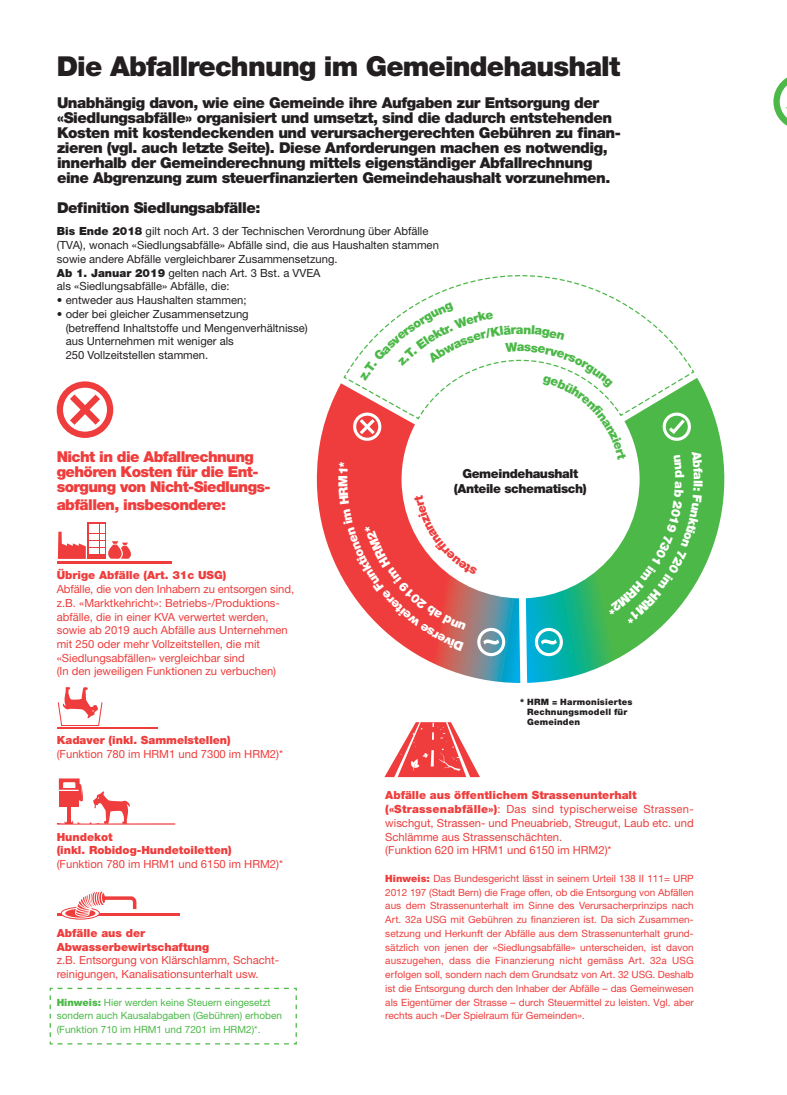
<style>
.page{position:relative;width:787px;height:1095px;background:#fff}
.page>*{position:absolute;margin:0;border:0;box-sizing:border-box;transform-origin:0 0}
.t1{font:900 27.5px "Helvetica Neue";letter-spacing:-.03em;color:#231f20}
.t2{font:900 15px/15px "Helvetica Neue";letter-spacing:-.03em;color:#231f20}
.t3{font:900 15px/15px "Helvetica Neue";letter-spacing:-.04em;color:#ee3d3c}
.t4{font:900 12.5px/15px "Helvetica Neue";letter-spacing:-.03em;color:#231f20;text-align:center}
.t5{font:900 12.5px "Helvetica Neue";color:#4cb848}
.t6{font:11.25px/13.8px "Helvetica Neue";color:#ee3d3c}
.t7{font:11.25px/13.8px "Helvetica Neue";color:#231f20}
.t8{font:900 11.25px/13.8px "Helvetica Neue";color:#ee3d3c}
.t9{font:10px/13.8px "Helvetica Neue";color:#ee3d3c;text-align:justify}
.t10{font:10px/13.8px "Helvetica Neue";color:#4cb848}
.t11{font:900 8.75px/10px "Helvetica Neue";letter-spacing:.025em;color:#231f20}
.s1{font-weight:900}
</style>
<div class="page">
<hr style="left:57px;top:727px;width:101px;height:2px;background:#ee3d3c">
<svg style="left:57px;top:687px;width:46px;height:39px"></svg>
<svg style="left:57px;top:778px;width:118px;height:47px"></svg>
<svg style="left:526px;top:387px;width:199px;height:296px"></svg>
<svg style="left:421px;top:275px;width:200px;height:27px"></svg>
<svg style="left:316px;top:389px;width:204px;height:294px"></svg>
<hr style="left:57px;top:561px;width:115px;height:2px;background:#ee3d3c">
<div style="left:88px;top:522px;width:18px;height:37px;background:#ee3d3c"></div>
<svg style="left:58px;top:524px;width:73px;height:35px"></svg>
<hr style="left:57px;top:913px;width:122px;height:3px;background:#ee3d3c">
<svg style="left:61px;top:907px;width:38px;height:12px"></svg>
<div style="left:61px;top:907px;width:39px;height:12px;border:1px solid #ee3d3c;border-radius:50%"></div>
<div style="left:65px;top:909px;width:30px;height:9px;background:#ee3d3c;border-radius:50%"></div>
<svg style="left:75px;top:891px;width:62px;height:26px"></svg>
<svg style="left:384px;top:722px;width:96px;height:55px"></svg>
<svg style="left:49px;top:987px;width:248px;height:58px"></svg>
<svg style="left:63px;top:388px;width:44px;height:43px"></svg>
<div style="left:57px;top:381px;width:56px;height:57px;border:6px solid #ee3d3c;border-radius:50%"></div>
<svg style="left:773px;top:77px;width:14px;height:49px"></svg>
<div style="left:477px;top:628px;width:28px;height:28px;border:3px solid #fff;border-radius:50%"></div>
<div style="left:535px;top:628px;width:28px;height:28px;border:3px solid #fff;border-radius:50%"></div>
<svg style="left:338px;top:302px;width:364px;height:349px"></svg>
<h1 class="t1" style="left:57px;top:49px;width:565px">Die Abfallrechnung im Gemeindehaushalt</h1>
<p class="t2" style="left:57px;top:95px;width:565px">Unabhängig davon, wie eine Gemeinde ihre Aufgaben zur Entsorgung der «Siedlungsabfälle» organisiert und umsetzt, sind die dadurch entstehenden Kosten mit kostendeckenden und verursachergerechten Gebühren zu finan&shy;zieren (vgl. auch letzte Seite). Diese Anforderungen machen es notwendig, innerhalb der Gemeinderechnung mittels eigenständiger Abfallrechnung eine Abgrenzung zum steuerfinanzierten Gemeindehaushalt vorzunehmen.</p>
<h2 class="t2" style="left:57px;top:200px;width:205px">Definition Siedlungsabfälle:</h2>
<p class="t7" style="left:57px;top:224px;width:383px"><span class="s1">Bis Ende 2018</span> gilt noch Art. 3 der Technischen Verordnung über Abfälle (TVA), wonach «Siedlungsabfälle» Abfälle sind, die aus Haushalten stammen sowie andere Abfälle vergleichbarer Zusammensetzung.<br><span class="s1">Ab 1. Januar 2019</span> gelten nach Art. 3 Bst. a VVEA<br>als «Siedlungsabfälle» Abfälle, die:</p>
<p class="t7" style="left:57px;top:293px;width:191px">• entweder aus Haushalten stammen;</p>
<p class="t7" style="left:66px;top:307px;width:243px;text-indent:-9px">• oder bei gleicher Zusammensetzung<br>(betreffend Inhaltstoffe und Mengenverhältnisse) aus Unternehmen mit weniger als<br>250 Vollzeitstellen stammen.</p>
<p class="t5" style="left:516px;top:322px;width:9px">a</p>
<p class="t5" style="left:517px;top:339px;width:9px">a</p>
<h2 class="t3" style="left:57px;top:449px;width:214px">Nicht in die Abfallrechnung gehören Kosten für die Ent&shy;sorgung von Nicht-Siedlungs-</h2>
<h2 class="t3" style="left:57px;top:497px;width:171px">abfällen, insbesondere:</h2>
<p class="t8" style="left:57px;top:568px;width:171px">Übrige Abfälle (Art. 31c USG)</p>
<p class="t6" style="left:57px;top:582px;width:239px">Abfälle, die von den Inhabern zu entsorgen sind, z.B. «Marktkehricht»: Betriebs-/Produktions&shy;abfälle, die in einer KVA verwertet werden, sowie ab 2019 auch Abfälle aus Unternehmen mit 250 oder mehr Vollzeitstellen, die mit «Siedlungsabfällen» vergleichbar sind<br>(In den jeweiligen Funktionen zu verbuchen)</p>
<p class="t8" style="left:57px;top:733px;width:176px">Kadaver (inkl. Sammelstellen)</p>
<p class="t6" style="left:57px;top:747px;width:228px">(Funktion 780 im HRM1 und 7300 im HRM2)*</p>
<p class="t4" style="left:454px;top:466px;width:134px">Gemeindehaushalt (Anteile schematisch)</p>
<p class="t11" style="left:527px;top:697px;width:107px;text-indent:-7px">* HRM = Harmonisiertes<br>Rechnungsmodell für<br>Gemeinden</p>
<p class="t8" style="left:57px;top:829px;width:177px">Hundekot<br>(inkl. Robidog-Hundetoiletten)</p>
<p class="t6" style="left:57px;top:857px;width:228px">(Funktion 780 im HRM1 und 6150 im HRM2)*</p>
<p class="t8" style="left:57px;top:926px;width:154px">Abfälle aus der<br>Abwasserbewirtschaftung</p>
<p class="t6" style="left:57px;top:953px;width:223px">z.B. Entsorgung von Klärschlamm, Schacht&shy;reinigungen, Kanalisationsunterhalt usw.</p>
<p class="t10" style="left:57px;top:995px;width:227px"><span class="s1">Hinweis:</span> Hier werden keine Steuern eingesetzt sondern auch Kausalabgaben (Gebühren) erhoben (Funktion 710 im HRM1 und 7201 im HRM2)*.</p>
<p class="t6" style="left:385px;top:788px;width:310px"><span class="s1">Abfälle aus öffentlichem Strassenunterhalt («Strassenabfälle»)</span>: Das sind typischerweise Strassen&shy;wischgut, Strassen- und Pneuabrieb, Streugut, Laub etc. und Schlämme aus Strassenschächten.<br>(Funktion 620 im HRM1 und 6150 im HRM2)*</p>
<p class="t9" style="left:385px;top:871px;width:310px"><span class="s1">Hinweis:</span> Das Bundesgericht lässt in seinem Urteil 138 II 111= URP 2012 197 (Stadt Bern) die Frage offen, ob die Entsorgung von Abfällen aus dem Strassenunterhalt im Sinne des Verursacherprinzips nach Art. 32a USG mit Gebühren zu finanzieren ist. Da sich Zusammen&shy;setzung und Herkunft der Abfälle aus dem Strassenunterhalt grund&shy;sätzlich von jenen der «Siedlungsabfälle» unterscheiden, ist davon auszugehen, dass die Finanzierung nicht gemäss Art. 32a USG erfolgen soll, sondern nach dem Grundsatz von Art. 32 USG. Deshalb ist die Entsorgung durch den Inhaber der Abfälle – das Gemeinwesen als Eigentümer der Strasse – durch Steuermittel zu leisten. Vgl. aber rechts auch «Der Spielraum für Gemeinden».</p>
</div>
